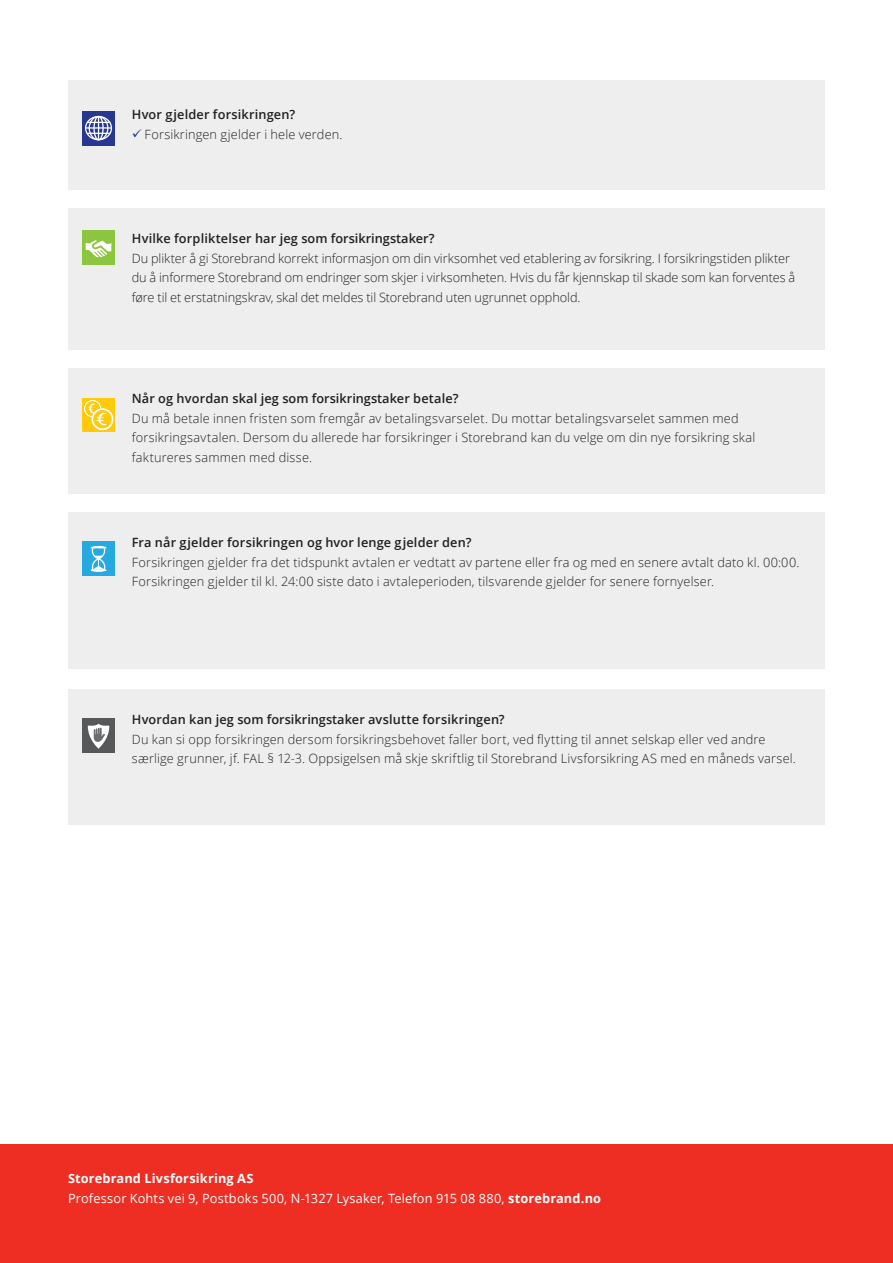
<style>
.page{position:relative;width:893px;height:1263px;background:#fff}
.page>*{position:absolute;margin:0;border:0;box-sizing:border-box;transform-origin:0 0}
.Brødtekst_8_5_13{font:300 12.75px/19.5px "Open Sans";letter-spacing:.01em;color:#242021}
.Brødtekst_8_5_13-2{font:300 12.75px/19.5px "Open Sans";letter-spacing:.015em;color:#231f20}
.Brødtekst_8_5_13-3{font:600 12.75px "Open Sans";letter-spacing:.01em;color:#242021}
.Avsender_8_5_13_regu{font:12.75px "Open Sans";letter-spacing:.015em;color:#fff}
.Brødtekst_8_5_13-4{font:600 12.75px "Open Sans";letter-spacing:.015em;color:#231f20}
.Avsender_8_5_13_bold{font:700 12.75px "Open Sans";letter-spacing:.015em;color:#fff}
.s1{font-weight:700}
</style>
<div class="page">
<div style="left:0;top:1144px;width:893px;height:119px;background:#ee2e22"></div>
<div style="left:68px;top:80px;width:757px;height:110px;background:#eeeeef"></div>
<div style="left:68px;top:208px;width:757px;height:142px;background:#eeeeef"></div>
<div style="left:68px;top:368px;width:757px;height:126px;background:#eeeeef"></div>
<div style="left:68px;top:512px;width:757px;height:156px;background:#eeeeef"></div>
<div style="left:68px;top:689px;width:757px;height:135px;background:#eeeeef"></div>
<div style="left:82px;top:111px;width:33px;height:34px;background:#283890"></div>
<div style="left:85px;top:116px;width:27px;height:24px;border:1px solid #fff;border-radius:50%"></div>
<div style="left:89px;top:116px;width:19px;height:24px;border:1px solid #fff;border-radius:50%"></div>
<div style="left:93px;top:116px;width:11px;height:24px;border:1px solid #fff;border-radius:50%"></div>
<svg style="left:87px;top:117px;width:23px;height:23px"></svg>
<hr style="left:86px;top:127px;width:25px;height:2px;background:#fff">
<div style="left:82px;top:231px;width:33px;height:34px;background:#8bc63e"></div>
<svg style="left:86px;top:240px;width:26px;height:18px"></svg>
<div style="left:82px;top:398px;width:33px;height:34px;background:#feca0a"></div>
<div style="left:84px;top:400px;width:17px;height:17px;border:1px solid #fff;border-radius:50%"></div>
<svg style="left:92px;top:409px;width:21px;height:20px"></svg>
<div style="left:92px;top:408px;width:21px;height:22px;border:2px solid #fff;border-radius:50%"></div>
<svg style="left:87px;top:403px;width:20px;height:23px"></svg>
<div style="left:82px;top:542px;width:33px;height:34px;background:#24aae1"></div>
<svg style="left:91px;top:546px;width:15px;height:26px"></svg>
<div style="left:82px;top:719px;width:33px;height:34px;background:#57585a"></div>
<svg style="left:88px;top:724px;width:21px;height:25px"></svg>
<p class="Brødtekst_8_5_13-4" style="left:132px;top:106px;width:165px">Hvor gjelder forsikringen?</p>
<p class="Brødtekst_8_5_13-2" style="left:145px;top:124px;width:199px">Forsikringen gjelder i hele verden.</p>
<p class="Brødtekst_8_5_13-3" style="left:132px;top:230px;width:304px">Hvilke forpliktelser har jeg som forsikringstaker?</p>
<p class="Brødtekst_8_5_13" style="left:132px;top:248px;width:665px">Du plikter å gi Storebrand korrekt informasjon om din virksomhet ved etablering av forsikring. I forsikringstiden plikter du å informere Storebrand om endringer som skjer i virksomheten. Hvis du får kjennskap til skade som kan forventes å føre til et erstatningskrav, skal det meldes til Storebrand uten ugrunnet opphold.</p>
<p class="Brødtekst_8_5_13-3" style="left:132px;top:390px;width:328px">Når og hvordan skal jeg som forsikringstaker betale?</p>
<p class="Brødtekst_8_5_13" style="left:132px;top:408px;width:625px">Du må betale innen fristen som fremgår av betalingsvarselet. Du mottar betalingsvarselet sammen med forsikringsavtalen. Dersom du allerede har forsikringer i Storebrand kan du velge om din nye forsikring skal faktureres sammen med disse.</p>
<p class="Brødtekst_8_5_13-4" style="left:132px;top:534px;width:341px">Fra når gjelder forsikringen og hvor lenge gjelder den?</p>
<p class="Brødtekst_8_5_13-2" style="left:132px;top:552px;width:669px">Forsikringen gjelder fra det tidspunkt avtalen er vedtatt av partene eller fra og med en senere avtalt dato kl. 00:00.<br>Forsikringen gjelder til kl. 24:00 siste dato i avtaleperioden, tilsvarende gjelder for senere fornyelser.</p>
<p class="Brødtekst_8_5_13-3" style="left:132px;top:711px;width:374px">Hvordan kan jeg som forsikringstaker avslutte forsikringen?</p>
<p class="Brødtekst_8_5_13" style="left:132px;top:729px;width:666px">Du kan si opp forsikringen dersom forsikringsbehovet faller bort, ved flytting til annet selskap eller ved andre særlige grunner, jf. FAL § 12-3. Oppsigelsen må skje skriftlig til Storebrand Livsforsikring AS med en måneds varsel.</p>
<p class="Avsender_8_5_13_bold" style="left:68px;top:1169px;width:187px">Storebrand Livsforsikring AS</p>
<p class="Avsender_8_5_13_regu" style="left:68px;top:1189px;width:535px">Professor Kohts vei 9, Postboks 500, N-1327 Lysaker, Telefon 915 08 880, <span class="s1">storebrand.no</span></p>
</div>
